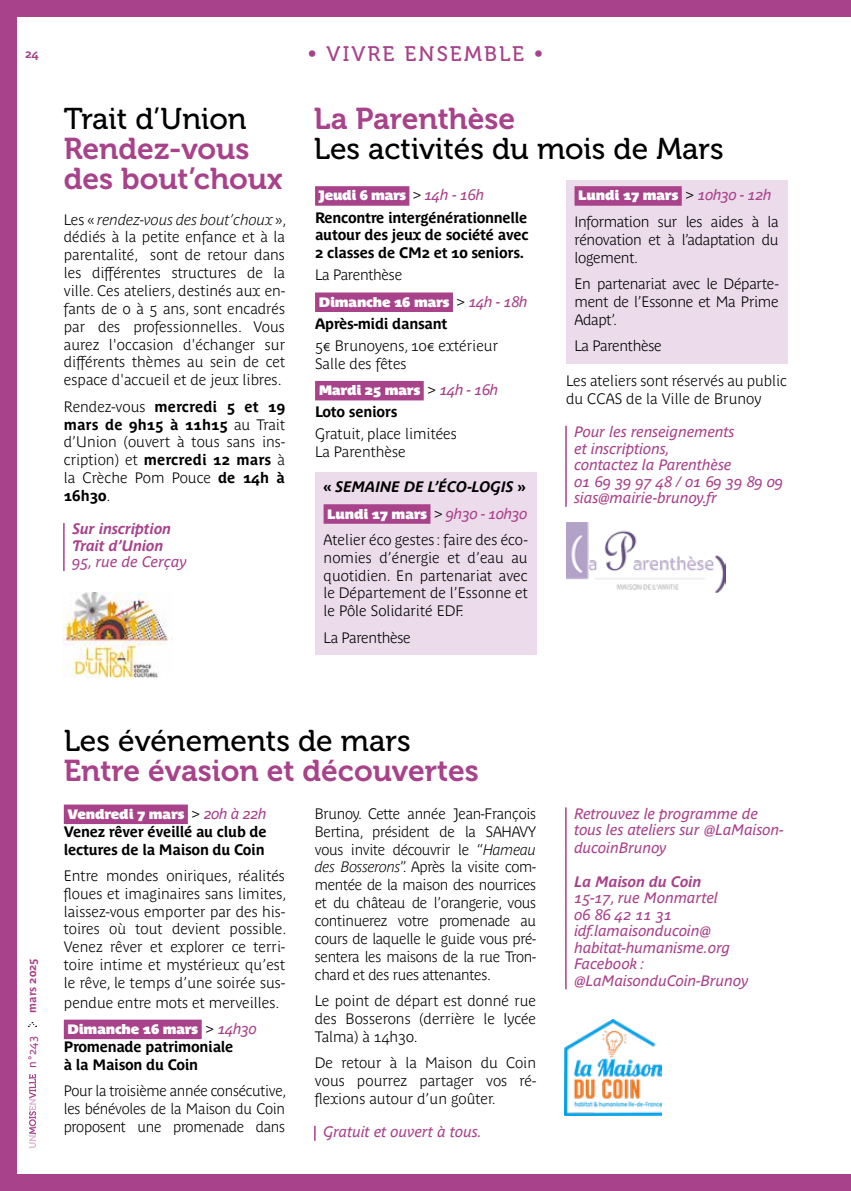
<style>
.page{position:relative;width:851px;height:1191px;background:#fff}
.page>*{position:absolute;margin:0;border:0;box-sizing:border-box;transform-origin:0 0}
.t1{font:30px/30px "Museo 700";color:#a8428a}
.t2{font:30px "Museo 500";color:#000}
.t3{font:21px "Museo 500";letter-spacing:.1em;color:#a8428a}
.t4{font:700 15px/17.9px "Parisine Plus Std Clair";color:#000;text-align:justify}
.t5{font:italic 15px/16.5px "Parisine Plus Std";color:#a8428a}
.t6{font:700 15px/17.9px "Parisine Plus Std";letter-spacing:-.02em;color:#000}
.t7{font:700 15px/17.9px "Parisine Plus Std";color:#000}
.t8{font:italic 700 15px/16.5px "Parisine Plus Std";color:#a8428a}
.t9{font:700 15px "Parisine Plus Std Clair";letter-spacing:-.02em;color:#000}
.t10{font:italic 700 15px "Parisine Plus Std";color:#000}
.t11{font:700 13.5px "Parisine Plus Std Sombre";letter-spacing:-.01em;color:#fff}
.t12{font:700 12px "Parisine Plus Std";color:#a8428a}
.t13{font:700 11.25px "Parisine Plus Std";color:#a8428a}
.t14{font:11.25px "Parisine Plus Std";color:#a8428a}
.s1{font-style:italic}
.s2{font-family:"Parisine Plus Std Clair"}
.s3{font-family:"Parisine Plus Std"}
.s4{font-family:"Parisine Plus Std Clair";font-size:15px;color:#000}
.s5{font-family:"Parisine Plus Std";font-weight:400;font-style:italic;font-size:15px;color:#a8428a}
.s6{font-style:normal}
</style>
<div class="page">
<hr style="left:850px;top:108px;width:1px;height:699px;background:#e2c9e0">
<svg style="left:29px;top:1074px;width:7px;height:74px"></svg>
<svg style="left:28px;top:1022px;width:9px;height:5px"></svg>
<div style="left:0;top:1174px;width:850px;height:17px;background:#a8428a"></div>
<div style="left:0;top:0;width:850px;height:17px;background:#a8428a"></div>
<div style="left:0;top:0;width:17px;height:1191px;background:#a8428a"></div>
<img style="left:564px;top:1019px;width:97px;height:96px">
<div style="left:64px;top:804px;width:124px;height:20px;background:#a8428a"></div>
<div style="left:64px;top:1019px;width:138px;height:20px;background:#a8428a"></div>
<svg style="left:314px;top:1125px;width:1px;height:15px"></svg>
<hr style="left:565px;top:807px;width:1px;height:182px;background:#a8428a">
<div style="left:315px;top:186px;width:94px;height:20px;background:#a8428a"></div>
<div style="left:315px;top:292px;width:138px;height:20px;background:#a8428a"></div>
<div style="left:315px;top:381px;width:108px;height:19px;background:#a8428a"></div>
<div style="left:315px;top:472px;width:221px;height:32px;background:#ecdceb"></div>
<div style="left:315px;top:498px;width:221px;height:32px;background:#ecdceb"></div>
<div style="left:323px;top:504px;width:107px;height:20px;background:#a8428a"></div>
<div style="left:315px;top:525px;width:221px;height:103px;background:#ecdceb"></div>
<div style="left:315px;top:623px;width:221px;height:32px;background:#ecdceb"></div>
<div style="left:566px;top:180px;width:221px;height:32px;background:#ecdceb"></div>
<div style="left:574px;top:186px;width:107px;height:20px;background:#a8428a"></div>
<div style="left:566px;top:207px;width:221px;height:68px;background:#ecdceb"></div>
<div style="left:566px;top:269px;width:221px;height:68px;background:#ecdceb"></div>
<div style="left:566px;top:331px;width:221px;height:32px;background:#ecdceb"></div>
<hr style="left:565px;top:426px;width:1px;height:81px;background:#a8428a">
<img style="left:63px;top:593px;width:105px;height:84px">
<hr style="left:63px;top:523px;width:2px;height:48px;background:#a8428a">
<img style="left:566px;top:523px;width:159px;height:70px">
<p class="t12" style="left:25px;top:47px;width:15px">24</p>
<h2 class="t3" style="left:307px;top:42px;width:237px">• VIVRE ENSEMBLE •</h2>
<h1 class="t2" style="left:64px;top:102px;width:184px">Trait d’Union</h1>
<h1 class="t1" style="left:64px;top:134px;width:220px">Rendez-vous des bout’choux</h1>
<p class="t4" style="left:64px;top:210px;width:224px">Les « <span class="s1">rendez-vous des bout’choux</span> », dédiés à la petite enfance et à la parentalité, sont de retour dans les différentes structures de la ville. Ces ateliers, destinés aux en&shy;fants de 0 à 5 ans, sont encadrés par des professionnelles. Vous aurez l'occasion d'échanger sur différents thèmes au sein de cet espace d'accueil et de jeux libres.</p>
<p class="t7" style="left:64px;top:397px;width:223px"><span class="s2">Rendez-vous</span> mercredi 5 et 19 mars de 9h15 à 11h15 <span class="s2">au Trait</span></p>
<p class="t4" style="left:64px;top:433px;width:223px">d’Union (ouvert à tous sans ins-</p>
<p class="t7" style="left:64px;top:451px;width:223px"><span class="s2">cription) et</span> mercredi 12 mars <span class="s2">à</span></p>
<p class="t4" style="left:64px;top:469px;width:223px">la Crèche Pom Pouce <span class="s3">de 14h à</span></p>
<p class="t6" style="left:64px;top:486px;width:48px">16h30<span class="s2">.</span></p>
<p class="t8" style="left:72px;top:521px;width:100px">Sur inscription<br>Trait d’Union</p>
<p class="t5" style="left:72px;top:554px;width:116px">95, rue de Cerçay</p>
<h1 class="t1" style="left:314px;top:104px;width:203px">La Parenthèse</h1>
<h1 class="t2" style="left:314px;top:132px;width:411px">Les activités du mois de Mars</h1>
<p class="t11" style="left:318px;top:188px;width:167px">Jeudi 6 mars <span class="s4">&gt;</span> <span class="s5">14h - 16h</span></p>
<p class="t6" style="left:315px;top:208px;width:215px;text-align:justify">Rencontre intergénérationnelle autour des jeux de société avec 2 classes de CM2 et 10 seniors.</p>
<p class="t9" style="left:315px;top:266px;width:89px">La Parenthèse</p>
<p class="t11" style="left:319px;top:294px;width:210px">Dimanche 16 mars <span class="s4">&gt;</span> <span class="s5">14h - 18h</span></p>
<p class="t6" style="left:315px;top:314px;width:134px">Après-midi dansant</p>
<p class="t4" style="left:315px;top:337px;width:184px">5€ Brunoyens, 10€ extérieur<br>Salle des fêtes</p>
<p class="t11" style="left:319px;top:382px;width:181px">Mardi 25 mars <span class="s4">&gt;</span> <span class="s5">14h - 16h</span></p>
<p class="t6" style="left:315px;top:403px;width:84px">Loto seniors</p>
<p class="t4" style="left:315px;top:425px;width:143px">Gratuit, place limitées<br>La Parenthèse</p>
<p class="t10" style="left:323px;top:478px;width:204px"><span class="s6">«</span> SEMAINE DE L’ÉCO-LOGIS <span class="s6">»</span></p>
<p class="t11" style="left:327px;top:505px;width:202px">Lundi 17 mars <span class="s4">&gt;</span> <span class="s5">9h30 - 10h30</span></p>
<p class="t4" style="left:323px;top:530px;width:206px">Atelier éco gestes : faire des éco&shy;nomies d’énergie et d’eau au quotidien. En partenariat avec le Département de l’Essonne et le Pôle Solidarité EDF.</p>
<p class="t9" style="left:323px;top:629px;width:89px">La Parenthèse</p>
<p class="t11" style="left:578px;top:188px;width:195px">Lundi 17 mars <span class="s4">&gt;</span> <span class="s5">10h30 - 12h</span></p>
<p class="t4" style="left:574px;top:213px;width:206px">Information sur les aides à la rénovation et à l’adaptation du logement.</p>
<p class="t4" style="left:574px;top:275px;width:205px">En partenariat avec le Départe&shy;ment de l’Essonne et Ma Prime Adapt’.</p>
<p class="t9" style="left:574px;top:337px;width:89px">La Parenthèse</p>
<p class="t4" style="left:566px;top:371px;width:223px">Les ateliers sont réservés au public du CCAS de la Ville de Brunoy</p>
<p class="t5" style="left:574px;top:424px;width:210px">Pour les renseignements<br>et inscriptions,<br>contactez la Parenthèse<br>01 69 39 97 48 / 01 69 39 89 09 sias@mairie-brunoy.fr</p>
<p class="t13" style="left:26px;top:1012px;width:56px;rotate:-90deg">mars 2025</p>
<p class="t14" style="left:26px;top:1067px;width:33px;rotate:-90deg">n°243</p>
<h1 class="t2" style="left:64px;top:724px;width:348px">Les événements de mars</h1>
<h1 class="t1" style="left:64px;top:756px;width:416px">Entre évasion et découvertes</h1>
<p class="t11" style="left:67px;top:806px;width:201px">Vendredi 7 mars <span class="s4">&gt;</span> <span class="s5">20h à 22h</span></p>
<p class="t6" style="left:64px;top:822px;width:204px">Venez rêver éveillé au club de lectures de la Maison du Coin</p>
<p class="t4" style="left:64px;top:866px;width:224px">Entre mondes oniriques, réalités floues et imaginaires sans limites, laissez-vous emporter par des his&shy;toires où tout devient possible.<br>Venez rêver et explorer ce terri&shy;toire intime et mystérieux qu’est le rêve, le temps d’une soirée sus-</p>
<p class="t4" style="left:64px;top:993px;width:217px">pendue entre mots et merveilles.</p>
<p class="t11" style="left:67px;top:1021px;width:191px">Dimanche 16 mars <span class="s4">&gt;</span> <span class="s5">14h30</span></p>
<p class="t6" style="left:64px;top:1037px;width:171px">Promenade patrimoniale à la Maison du Coin</p>
<p class="t4" style="left:64px;top:1081px;width:224px">Pour la troisième année consécutive, les bénévoles de la Maison du Coin proposent une promenade dans</p>
<p class="t4" style="left:315px;top:804px;width:223px">Brunoy. Cette année Jean-François Bertina, président de la SAHAVY vous invite découvrir le “<span class="s1">Hameau des Bosserons</span>”. Après la visite com&shy;mentée de la maison des nourrices et du château de l’orangerie, vous continuerez votre promenade au cours de laquelle le guide vous pré&shy;sentera les maisons de la rue Tron&shy;chard et des rues attenantes.</p>
<p class="t4" style="left:315px;top:991px;width:223px">Le point de départ est donné rue des Bosserons (derrière le lycée Talma) à 14h30.</p>
<p class="t4" style="left:315px;top:1053px;width:223px">De retour à la Maison du Coin vous pourrez partager vos ré&shy;flexions autour d’un goûter.</p>
<p class="t5" style="left:323px;top:1123px;width:160px">Gratuit et ouvert à tous.</p>
<p class="t5" style="left:574px;top:805px;width:211px;line-height:17.1px">Retrouvez le programme de tous les ateliers sur @LaMaison&shy;ducoinBrunoy</p>
<p class="t8" style="left:574px;top:873px;width:129px">La Maison du Coin</p>
<p class="t5" style="left:574px;top:889px;width:176px">15-17, rue Monmartel<br>06 86 42 11 31 idf.lamaisonducoin@ habitat-humanisme.org<br>Facebook : @LaMaisonduCoin-Brunoy</p>
</div>
